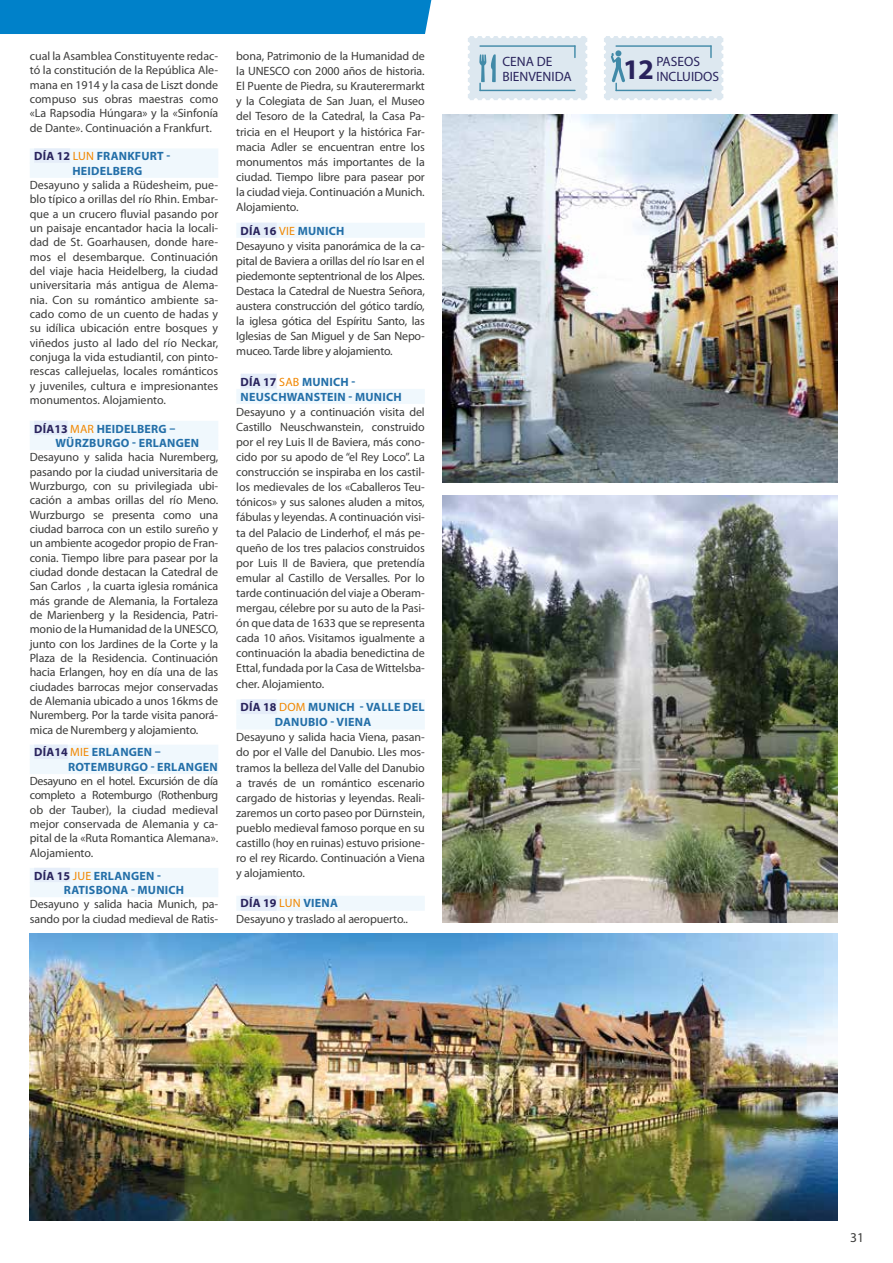
<style>
.page{position:relative;width:893px;height:1263px;background:#fff}
.page>*{position:absolute;margin:0;border:0;box-sizing:border-box;transform-origin:0 0}
.t1{font:700 28.5px "Myriad Pro";color:#29235c}
.t2{font:13.5px/15px "Myriad Pro";color:#29235c}
.t3{font:13.5px "Myriad Pro";color:#3c3c3b}
.t4{font:12px/15.1px "Myriad Pro";letter-spacing:-.01em;color:#3c3c3b;text-align:justify}
.t5{font:700 12px/14.4px "Myriad Pro";letter-spacing:.02em;color:#236fa8}
.s1{color:#29235c}
.s2{font-weight:400;color:#f18700}
.s3{font-weight:700;color:#29235c}
.s4{color:#f18700}
.s5{font-weight:700;color:#236fa8}
</style>
<div class="page">
<img style="left:30px;top:933px;width:808px;height:287px">
<div style="left:30px;top:148px;width:188px;height:15px;background:#f0f8fd"></div>
<div style="left:34px;top:148px;width:36px;height:15px;background:#e5edf9"></div>
<div style="left:30px;top:163px;width:188px;height:15px;background:#f0f8fd"></div>
<div style="left:30px;top:421px;width:188px;height:15px;background:#f0f8fd"></div>
<div style="left:34px;top:421px;width:34px;height:15px;background:#e5edf9"></div>
<div style="left:30px;top:435px;width:188px;height:15px;background:#f0f8fd"></div>
<div style="left:30px;top:745px;width:188px;height:15px;background:#f0f8fd"></div>
<div style="left:34px;top:745px;width:34px;height:15px;background:#e5edf9"></div>
<div style="left:30px;top:759px;width:188px;height:15px;background:#f0f8fd"></div>
<div style="left:30px;top:868px;width:188px;height:15px;background:#f0f8fd"></div>
<div style="left:34px;top:868px;width:36px;height:15px;background:#e5edf9"></div>
<div style="left:30px;top:882px;width:188px;height:15px;background:#f0f8fd"></div>
<div style="left:236px;top:223px;width:189px;height:15px;background:#f0f8fd"></div>
<div style="left:241px;top:223px;width:36px;height:15px;background:#e5edf9"></div>
<div style="left:241px;top:374px;width:36px;height:15px;background:#e5edf9"></div>
<div style="left:236px;top:389px;width:189px;height:15px;background:#f0f8fd"></div>
<div style="left:236px;top:699px;width:189px;height:15px;background:#f0f8fd"></div>
<div style="left:241px;top:699px;width:36px;height:15px;background:#e5edf9"></div>
<div style="left:236px;top:714px;width:189px;height:15px;background:#f0f8fd"></div>
<div style="left:236px;top:896px;width:189px;height:15px;background:#f0f8fd"></div>
<div style="left:241px;top:896px;width:36px;height:15px;background:#e5edf9"></div>
<svg style="left:468px;top:36px;width:119px;height:64px;background:#d3e2eb"></svg>
<div style="left:0;top:0;width:431px;height:34px;background:#0081c9"></div>
<svg style="left:604px;top:36px;width:119px;height:64px;background:#d3e2eb"></svg>
<img style="left:443px;top:115px;width:395px;height:368px">
<img style="left:443px;top:495px;width:395px;height:428px">
<p class="t4" style="left:30px;top:49px;width:190px;line-height:14.4px">cual la Asamblea Constituyente redac&shy;tó la constitución de la República Ale&shy;mana en 1914 y la casa de Liszt donde compuso sus obras maestras como «La Rapsodia Húngara» y la «Sinfonía de Dante». Continuación a Frankfurt.</p>
<p class="t5" style="left:72px;top:149px;width:100px;text-indent:-38px"><span class="s1">DÍA 12</span> <span class="s2">LUN</span> FRANKFURT -<br>HEIDELBERG</p>
<p class="t4" style="left:30px;top:178px;width:190px;line-height:14.4px">Desayuno y salida a Rüdesheim, pue&shy;blo típico a orillas del río Rhin. Embar&shy;que a un crucero fluvial pasando por un paisaje encantador hacia la locali&shy;dad de St. Goarhausen, donde hare&shy;mos el desembarque. Continuación del viaje hacia Heidelberg, la ciudad universitaria más antigua de Alema&shy;nia. Con su romántico ambiente sa&shy;cado como de un cuento de hadas y su idílica ubicación entre bosques y viñedos justo al lado del río Neckar, conjuga la vida estudiantil, con pinto&shy;rescas callejuelas, locales románticos y juveniles, cultura e impresionantes monumentos. Alojamiento.</p>
<p class="t5" style="left:55px;top:421px;width:145px;text-indent:-21px"><span class="s1">DÍA13</span> <span class="s2">MAR</span> HEIDELBERG –<br>WÜRZBURGO - ERLANGEN</p>
<p class="t4" style="left:30px;top:450px;width:190px;line-height:14.4px">Desayuno y salida hacia Nuremberg, pasando por la ciudad universitaria de Wurzburgo, con su privilegiada ubi&shy;cación a ambas orillas del río Meno.<br>Wurzburgo se presenta como una ciudad barroca con un estilo sureño y un ambiente acogedor propio de Fran&shy;conia. Tiempo libre para pasear por la ciudad donde destacan la Catedral de San Carlos , la cuarta iglesia románica más grande de Alemania, la Fortaleza de Marienberg y la Residencia, Patri&shy;monio de la Humanidad de la UNESCO, junto con los Jardines de la Corte y la Plaza de la Residencia. Continuación hacia Erlangen, hoy en día una de las ciudades barrocas mejor conservadas de Alemania ubicado a unos 16kms de Nuremberg. Por la tarde visita panorá&shy;mica de Nuremberg y alojamiento.</p>
<p class="t5" style="left:68px;top:745px;width:151px;text-indent:-34px"><span class="s1">DÍA14</span> <span class="s2">MIE</span> ERLANGEN –<br>ROTEMBURGO - ERLANGEN</p>
<p class="t4" style="left:30px;top:774px;width:190px;line-height:14.4px">Desayuno en el hotel. Excursión de día completo a Rotemburgo (Rothenburg ob der Tauber), la ciudad medieval mejor conservada de Alemania y ca&shy;pital de la «Ruta Romantica Alemana».<br>Alojamiento.</p>
<p class="t5" style="left:64px;top:868px;width:122px;text-indent:-30px"><span class="s1">DÍA 15</span> <span class="s2">JUE</span> ERLANGEN -<br>RATISBONA - MUNICH</p>
<p class="t4" style="left:30px;top:897px;width:190px;line-height:14.4px">Desayuno y salida hacia Munich, pa&shy;sando por la ciudad medieval de Ratis-</p>
<p class="t4" style="left:236px;top:48px;width:190px">bona, Patrimonio de la Humanidad de la UNESCO con 2000 años de historia.<br>El Puente de Piedra, su Krauterermarkt y la Colegiata de San Juan, el Museo del Tesoro de la Catedral, la Casa Pa&shy;tricia en el Heuport y la histórica Far&shy;macia Adler se encuentran entre los monumentos más importantes de la ciudad. Tiempo libre para pasear por la ciudad vieja. Continuación a Munich.<br>Alojamiento.</p>
<p class="t4" style="left:236px;top:223px;width:190px;text-align:left;text-indent:4px"><span class="s3">DÍA 16</span> <span class="s4">VIE</span> <span class="s5">MUNICH<br></span>Desayuno y visita panorámica de la ca&shy;pital de Baviera a orillas del río Isar en el piedemonte septentrional de los Alpes.<br>Destaca la Catedral de Nuestra Señora, austera construcción del gótico tardío, la iglesa gótica del Espíritu Santo, las Iglesias de San Miguel y de San Nepo&shy;muceo. Tarde libre y alojamiento.</p>
<p class="t5" style="left:241px;top:374px;width:163px;line-height:15.1px"><span class="s1">DÍA 17</span> <span class="s2">SAB</span> MUNICH -<br>NEUSCHWANSTEIN - MUNICH</p>
<p class="t4" style="left:236px;top:404px;width:190px">Desayuno y a continuación visita del Castillo Neuschwanstein, construido por el rey Luis II de Baviera, más cono&shy;cido por su apodo de “el Rey Loco”. La construcción se inspiraba en los castil&shy;los medievales de los «Caballeros Teu&shy;tónicos» y sus salones aluden a mitos, fábulas y leyendas. A continuación visi&shy;ta del Palacio de Linderhof, el más pe&shy;queño de los tres palacios construidos por Luis II de Baviera, que pretendía emular al Castillo de Versalles. Por lo tarde continuación del viaje a Oberam&shy;mergau, célebre por su auto de la Pasi&shy;ón que data de 1633 que se representa cada 10 años. Visitamos igualmente a continuación la abadia benedictina de Ettal, fundada por la Casa de Wittelsba&shy;cher. Alojamiento.</p>
<p class="t5" style="left:275px;top:699px;width:151px;line-height:15.1px;text-indent:-34px"><span class="s1">DÍA 18</span> <span class="s2">DOM</span> MUNICH - VALLE DEL<br>DANUBIO - VIENA</p>
<p class="t4" style="left:236px;top:729px;width:190px">Desayuno y salida hacia Viena, pasan&shy;do por el Valle del Danubio. Lles mos&shy;tramos la belleza del Valle del Danubio a través de un romántico escenario cargado de historias y leyendas. Reali&shy;zaremos un corto paseo por Dürnstein, pueblo medieval famoso porque en su castillo (hoy en ruinas) estuvo prisione&shy;ro el rey Ricardo. Continuación a Viena y alojamiento.</p>
<p class="t4" style="left:236px;top:896px;width:173px;text-indent:4px"><span class="s3">DÍA 19</span> <span class="s4">LUN</span> <span class="s5">VIENA<br></span>Desayuno y traslado al aeropuerto..</p>
<p class="t2" style="left:502px;top:54px;width:71px">CENA DE<br>BIENVENIDA</p>
<h1 class="t1" style="left:623px;top:51px;width:32px">12</h1>
<p class="t2" style="left:656px;top:54px;width:64px">PASEOS<br>INCLUIDOS</p>
<p class="t3" style="left:850px;top:1229px;width:15px">31</p>
</div>
